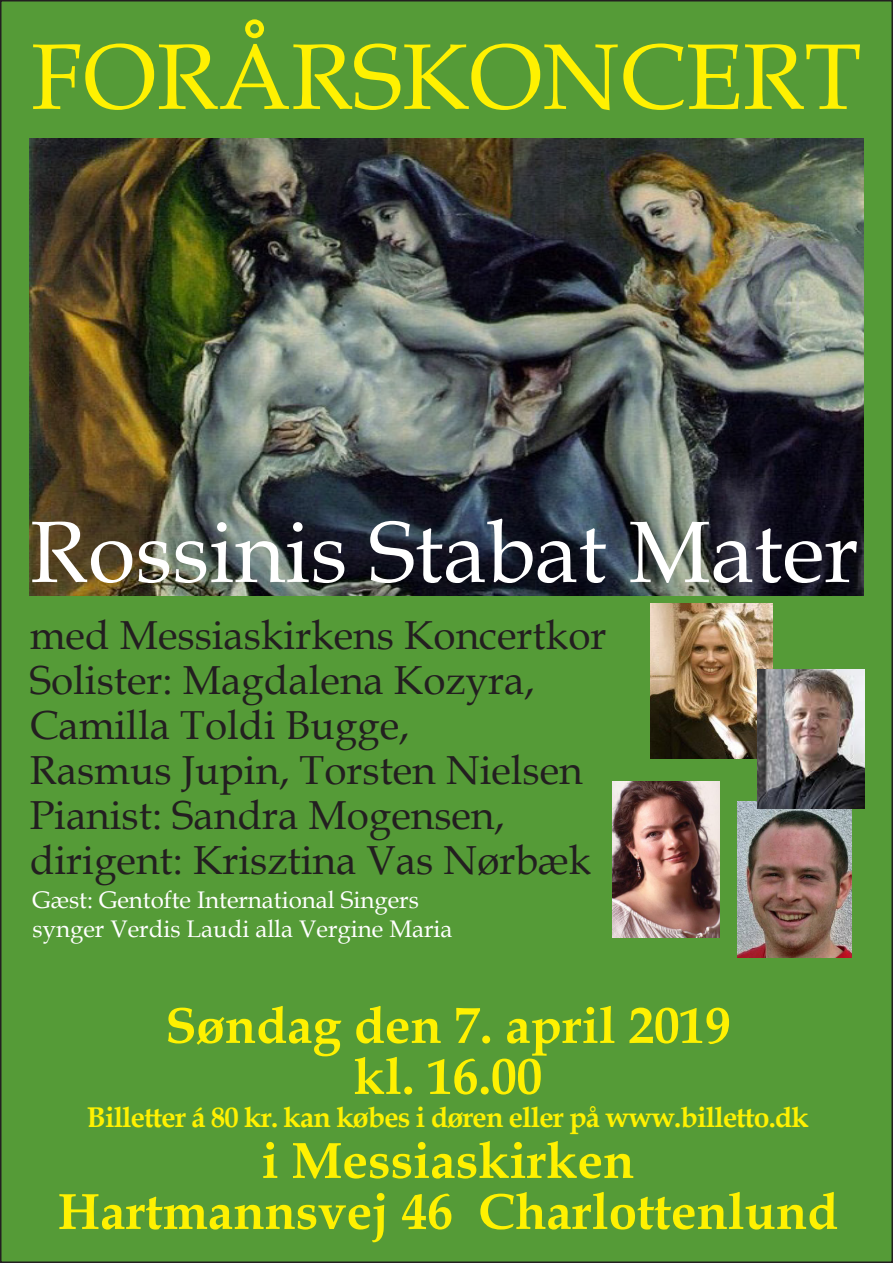
<style>
.page{position:relative;width:893px;height:1263px;background:#fff}
.page>*{position:absolute;margin:0;border:0;box-sizing:border-box;transform-origin:0 0}
.t1{font:93px "Book Antiqua";color:#fff101}
.t2{font:87px "Book Antiqua";color:#fff}
.t3{font:700 51px "Book Antiqua";color:#fff101}
.t4{font:40.5px "Book Antiqua";color:#231f20}
.t5{font:700 28.5px "Book Antiqua";letter-spacing:-.03em;color:#fff101}
.t6{font:24px "Book Antiqua";color:#fff}
</style>
<div class="page">
<div style="left:1px;top:1px;width:891px;height:1261px;background:#559b37"></div>
<img style="left:612px;top:782px;width:107px;height:156px">
<img style="left:651px;top:603px;width:121px;height:156px">
<img style="left:738px;top:801px;width:114px;height:156px">
<img style="left:757px;top:669px;width:108px;height:140px">
<img style="left:30px;top:139px;width:833px;height:456px">
<p class="t1" style="left:31px;top:12px;width:832px">FORÅRSKONCERT</p>
<p class="t2" style="left:30px;top:492px;width:830px">Rossinis Stabat Mater</p>
<p class="t4" style="left:30px;top:606px;width:578px">med Messiaskirkens Koncertkor</p>
<p class="t4" style="left:30px;top:651px;width:506px">Solister: Magdalena Kozyra,</p>
<p class="t4" style="left:30px;top:696px;width:381px">Camilla Toldi Bugge,</p>
<p class="t4" style="left:30px;top:741px;width:554px">Rasmus Jupin, Torsten Nielsen</p>
<p class="t4" style="left:30px;top:786px;width:476px">Pianist: Sandra Mogensen,</p>
<p class="t4" style="left:30px;top:831px;width:563px">dirigent: Krisztina Vas Nørbæk</p>
<p class="t6" style="left:33px;top:883px;width:388px">Gæst: Gentofte International Singers</p>
<p class="t6" style="left:33px;top:912px;width:421px">synger Verdis Laudi alla Vergine Maria</p>
<p class="t3" style="left:165px;top:991px;width:567px">Søndag den 7. april 2019</p>
<p class="t3" style="left:354px;top:1042px;width:190px">kl. 16.00</p>
<p class="t5" style="left:87px;top:1098px;width:724px">Billetter á 80 kr. kan købes i døren eller på www.billetto.dk</p>
<p class="t3" style="left:262px;top:1126px;width:374px">i Messiaskirken</p>
<p class="t3" style="left:58px;top:1177px;width:782px">Hartmannsvej 46 Charlottenlund</p>
</div>
